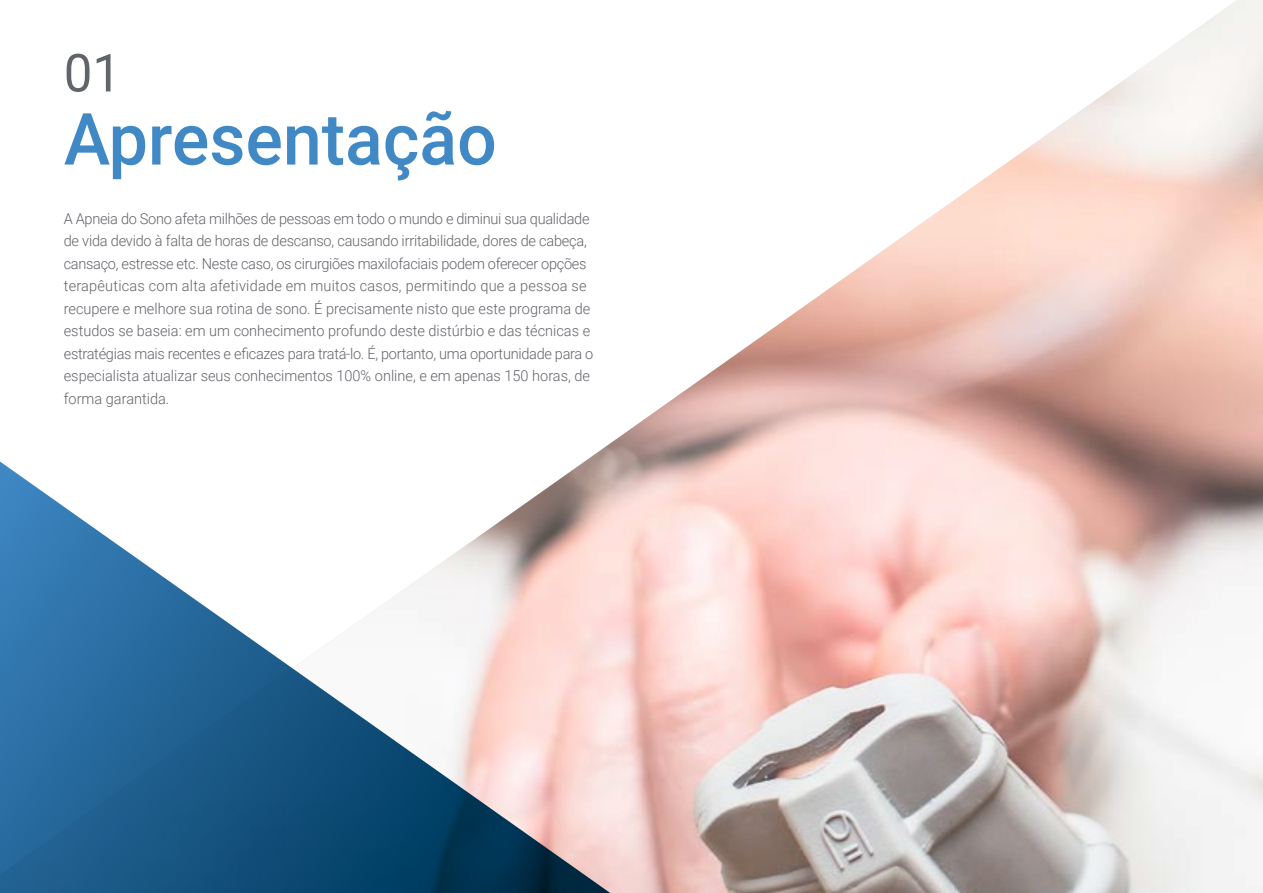
<style>
.page{position:relative;width:1263px;height:893px;background:#fff}
.page>*{position:absolute;margin:0;border:0;box-sizing:border-box;transform-origin:0 0}
.t1{font:500 72px "Roboto";color:#4089c5}
.t2{font:52.5px "Roboto";color:#61646a}
.t3{font:300 15px/22.5px "Roboto";letter-spacing:-.01em;color:#61646a}
</style>
<div class="page">
<img style="left:606px;top:0;width:657px;height:893px">
<svg style="left:0;top:446px;width:640px;height:447px"></svg>
<h2 class="t2" style="left:64px;top:36px;width:59px">01</h2>
<h1 class="t1" style="left:64px;top:89px;width:435px">Apresentação</h1>
<p class="t3" style="left:64px;top:207px;width:531px">A Apneia do Sono afeta milhões de pessoas em todo o mundo e diminui sua qualidade de vida devido à falta de horas de descanso, causando irritabilidade, dores de cabeça, cansaço, estresse etc. Neste caso, os cirurgiões maxilofaciais podem oferecer opções terapêuticas com alta afetividade em muitos casos, permitindo que a pessoa se recupere e melhore sua rotina de sono. É precisamente nisto que este programa de estudos se baseia: em um conhecimento profundo deste distúrbio e das técnicas e estratégias mais recentes e eficazes para tratá-lo. É, portanto, uma oportunidade para o especialista atualizar seus conhecimentos 100% online, e em apenas 150 horas, de forma garantida.</p>
</div>
